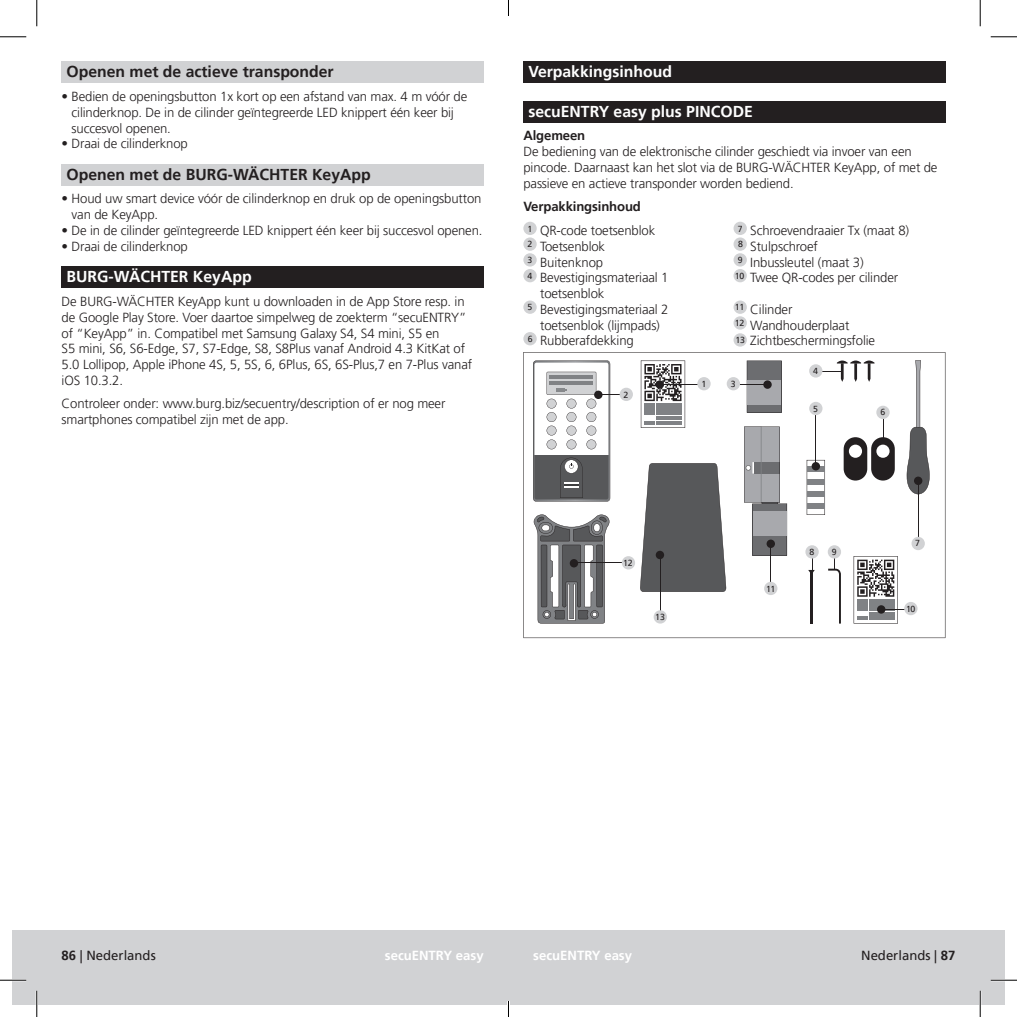
<style>
.page{position:relative;width:1017px;height:1017px;background:#fff}
.page>*{position:absolute;margin:0;border:0;box-sizing:border-box;transform-origin:0 0}
.t1{font:700 15.75px "Frutiger LT Pro";color:#fff}
.t2{font:700 15.75px "Frutiger LT Pro";color:#231f20}
.t3{font:300 13.12px/15.8px "Frutiger LT Pro";letter-spacing:-.01em;color:#231f20}
.t4{font:13.12px "Frutiger LT Pro";color:#231f20}
.t5{font:700 13.12px "Frutiger LT Pro";color:#fff}
.t6{font:700 13.12px "Frutiger LT Pro";letter-spacing:-.01em;color:#231f20}
.t7{font:8.75px "Frutiger LT Pro";letter-spacing:-.03em;color:#231f20}
.s1{font-weight:700}
</style>
<div class="page">
<div style="left:508px;top:930px;width:496px;height:74px;background:#d1d2d4"></div>
<div style="left:12px;top:930px;width:496px;height:74px;background:#d1d2d4"></div>
<svg style="left:523px;top:352px;width:422px;height:285px"></svg>
<svg style="left:640px;top:360px;width:45px;height:68px"></svg>
<hr style="left:656px;top:403px;width:25px;height:3px;background:#808285">
<div style="left:655px;top:380px;width:8px;height:8px;background:#231f20;border-radius:50%"></div>
<hr style="left:659px;top:383px;width:39px;height:1px;background:#231f20">
<div style="left:697px;top:377px;width:13px;height:13px;background:#d1d2d4;border-radius:50%"></div>
<svg style="left:853px;top:556px;width:52px;height:67px"></svg>
<div style="left:903px;top:601px;width:14px;height:14px;background:#d1d2d4;border-radius:50%"></div>
<svg style="left:806px;top:459px;width:18px;height:55px"></svg>
<svg style="left:806px;top:466px;width:18px;height:6px"></svg>
<div style="left:806px;top:478px;width:18px;height:6px;background:#808285"></div>
<div style="left:806px;top:490px;width:18px;height:6px;background:#808285"></div>
<div style="left:806px;top:503px;width:18px;height:5px;background:#808285"></div>
<div style="left:811px;top:462px;width:8px;height:8px;background:#231f20;border-radius:50%"></div>
<hr style="left:815px;top:412px;width:1px;height:53px;background:#231f20">
<div style="left:808px;top:401px;width:14px;height:14px;background:#d1d2d4;border-radius:50%"></div>
<div style="left:843px;top:437px;width:23px;height:43px;background:#231f20;border-radius:12px"></div>
<div style="left:848px;top:444px;width:13px;height:13px;background:#fff;border-radius:50%"></div>
<div style="left:870px;top:437px;width:24px;height:43px;background:#231f20;border-radius:12px"></div>
<div style="left:876px;top:444px;width:13px;height:13px;background:#fff;border-radius:50%"></div>
<svg style="left:882px;top:419px;width:1px;height:19px"></svg>
<div style="left:876px;top:405px;width:13px;height:14px;background:#d1d2d4;border-radius:50%"></div>
<hr style="left:809px;top:570px;width:3px;height:53px;background:#231f20">
<svg style="left:807px;top:557px;width:7px;height:15px"></svg>
<div style="left:805px;top:545px;width:13px;height:13px;background:#d1d2d4;border-radius:50%"></div>
<svg style="left:827px;top:556px;width:13px;height:67px"></svg>
<div style="left:827px;top:545px;width:13px;height:13px;background:#d1d2d4;border-radius:50%"></div>
<svg style="left:639px;top:463px;width:87px;height:128px;background:#696a6c"></svg>
<div style="left:655px;top:550px;width:9px;height:9px;background:#231f20;border-radius:50%"></div>
<hr style="left:659px;top:553px;width:1px;height:64px;background:#231f20">
<div style="left:653px;top:610px;width:13px;height:13px;background:#d1d2d4;border-radius:50%"></div>
<svg style="left:532px;top:513px;width:77px;height:110px"></svg>
<div style="left:569px;top:559px;width:9px;height:8px;background:#231f20;border-radius:50%"></div>
<hr style="left:573px;top:562px;width:55px;height:1px;background:#231f20">
<div style="left:621px;top:556px;width:14px;height:13px;background:#d1d2d4;border-radius:50%"></div>
<svg style="left:820px;top:360px;width:54px;height:21px"></svg>
<div style="left:808px;top:364px;width:14px;height:13px;background:#d1d2d4;border-radius:50%"></div>
<svg style="left:903px;top:360px;width:28px;height:134px"></svg>
<div style="left:913px;top:476px;width:9px;height:9px;background:#231f20;border-radius:50%"></div>
<hr style="left:917px;top:479px;width:1px;height:59px;background:#231f20">
<div style="left:911px;top:536px;width:13px;height:14px;background:#d1d2d4;border-radius:50%"></div>
<hr style="left:770px;top:543px;width:1px;height:39px;background:#231f20">
<div style="left:763px;top:581px;width:14px;height:14px;background:#d1d2d4;border-radius:50%"></div>
<svg style="left:738px;top:360px;width:43px;height:52px"></svg>
<div style="left:726px;top:377px;width:13px;height:13px;background:#d1d2d4;border-radius:50%"></div>
<svg style="left:743px;top:426px;width:43px;height:129px"></svg>
<svg style="left:533px;top:360px;width:88px;height:141px"></svg>
<div style="left:619px;top:387px;width:13px;height:14px;background:#d1d2d4;border-radius:50%"></div>
<div style="left:62px;top:62px;width:421px;height:21px;background:#d1d2d4"></div>
<div style="left:62px;top:164px;width:421px;height:21px;background:#d1d2d4"></div>
<div style="left:62px;top:267px;width:421px;height:21px;background:#231f20"></div>
<div style="left:523px;top:62px;width:422px;height:21px;background:#231f20"></div>
<div style="left:523px;top:101px;width:422px;height:21px;background:#231f20"></div>
<div style="left:523px;top:222px;width:13px;height:13px;background:#d1d2d4;border-radius:50%"></div>
<div style="left:733px;top:222px;width:13px;height:13px;background:#d1d2d4;border-radius:50%"></div>
<div style="left:733px;top:237px;width:13px;height:14px;background:#d1d2d4;border-radius:50%"></div>
<div style="left:523px;top:237px;width:13px;height:14px;background:#d1d2d4;border-radius:50%"></div>
<div style="left:523px;top:253px;width:13px;height:13px;background:#d1d2d4;border-radius:50%"></div>
<div style="left:733px;top:253px;width:13px;height:13px;background:#d1d2d4;border-radius:50%"></div>
<div style="left:523px;top:269px;width:13px;height:13px;background:#d1d2d4;border-radius:50%"></div>
<div style="left:733px;top:269px;width:13px;height:13px;background:#d1d2d4;border-radius:50%"></div>
<div style="left:523px;top:300px;width:13px;height:14px;background:#d1d2d4;border-radius:50%"></div>
<div style="left:733px;top:300px;width:13px;height:14px;background:#d1d2d4;border-radius:50%"></div>
<div style="left:733px;top:316px;width:13px;height:13px;background:#d1d2d4;border-radius:50%"></div>
<div style="left:523px;top:332px;width:13px;height:13px;background:#d1d2d4;border-radius:50%"></div>
<div style="left:733px;top:333px;width:13px;height:13px;background:#d1d2d4;border-radius:50%"></div>
<hr style="left:0;top:978px;width:26px;height:2px;background:#fff">
<hr style="left:990px;top:978px;width:26px;height:2px;background:#fff">
<hr style="left:36px;top:990px;width:2px;height:26px;background:#fff">
<hr style="left:978px;top:990px;width:2px;height:26px;background:#fff">
<svg style="left:0;top:36px;width:26px;height:1px"></svg>
<svg style="left:990px;top:36px;width:26px;height:1px"></svg>
<svg style="left:0;top:979px;width:26px;height:1px"></svg>
<svg style="left:990px;top:979px;width:26px;height:1px"></svg>
<svg style="left:36px;top:0;width:1px;height:26px"></svg>
<svg style="left:36px;top:990px;width:1px;height:26px"></svg>
<svg style="left:979px;top:0;width:1px;height:26px"></svg>
<svg style="left:979px;top:990px;width:1px;height:26px"></svg>
<svg style="left:508px;top:0;width:1px;height:16px"></svg>
<svg style="left:507px;top:1001px;width:2px;height:15px"></svg>
<p class="t2" style="left:67px;top:62px;width:268px">Openen met de actieve transponder</p>
<p class="t3" style="left:72px;top:89px;width:397px;text-indent:-10px">• Bedien de openingsbutton 1x kort op een afstand van max. 4 m vóór de cilinderknop. De in de cilinder geïntegreerde LED knippert één keer bij succesvol openen.</p>
<p class="t3" style="left:62px;top:136px;width:128px">• Draai de cilinderknop</p>
<p class="t2" style="left:67px;top:165px;width:305px">Openen met de BURG-WÄCHTER KeyApp</p>
<p class="t3" style="left:72px;top:191px;width:411px;text-indent:-10px">• Houd uw smart device vóór de cilinderknop en druk op de openingsbutton van de KeyApp.</p>
<p class="t3" style="left:62px;top:222px;width:422px">• De in de cilinder geïntegreerde LED knippert één keer bij succesvol openen.</p>
<p class="t3" style="left:62px;top:238px;width:128px">• Draai de cilinderknop</p>
<p class="t1" style="left:67px;top:267px;width:186px">BURG-WÄCHTER KeyApp</p>
<p class="t3" style="left:62px;top:293px;width:412px">De BURG-WÄCHTER KeyApp kunt u downloaden in de App Store resp. in de Google Play Store. Voer daartoe simpelweg de zoekterm “secuENTRY” of “KeyApp” in. Compatibel met Samsung Galaxy S4, S4 mini, S5 en<br>S5 mini, S6, S6-Edge, S7, S7-Edge, S8, S8Plus vanaf Android 4.3 KitKat of 5.0 Lollipop, Apple iPhone 4S, 5, 5S, 6, 6Plus, 6S, 6S-Plus,7 en 7-Plus vanaf iOS 10.3.2.</p>
<p class="t3" style="left:62px;top:396px;width:385px">Controleer onder: www.burg.biz/secuentry/description of er nog meer smartphones compatibel zijn met de app.</p>
<p class="t1" style="left:528px;top:62px;width:145px">Verpakkingsinhoud</p>
<p class="t1" style="left:528px;top:102px;width:226px">secuENTRY easy plus PINCODE</p>
<p class="t6" style="left:523px;top:128px;width:63px">Algemeen</p>
<p class="t3" style="left:523px;top:144px;width:415px">De bediening van de elektronische cilinder geschiedt via invoer van een pincode. Daarnaast kan het slot via de BURG-WÄCHTER KeyApp, of met de passieve en actieve transponder worden bediend.</p>
<p class="t3" style="left:527px;top:195px;width:129px;line-height:23.6px;text-indent:-4px"><span class="s1">Verpakkingsinhoud<br></span><sup>1</sup> QR-code toetsenblok</p>
<p class="t3" style="left:737px;top:222px;width:173px"><sup>7</sup> Schroevendraaier Tx (maat 8)<br><sup>8</sup> Stulpschroef</p>
<p class="t3" style="left:527px;top:238px;width:79px"><sup>2</sup> Toetsenblok<br><sup>3</sup> Buitenknop</p>
<p class="t3" style="left:737px;top:254px;width:127px"><sup>9</sup> Inbussleutel (maat 3)</p>
<p class="t3" style="left:540px;top:270px;width:130px;text-indent:-13px"><sup>4</sup> Bevestigingsmateriaal 1 toetsenblok</p>
<p class="t3" style="left:734px;top:270px;width:165px"><sup>10</sup> Twee QR-codes per cilinder</p>
<p class="t3" style="left:527px;top:301px;width:143px;text-align:center"><sup>5</sup> Bevestigingsmateriaal 2 toetsenblok (lijmpads)</p>
<p class="t3" style="left:734px;top:301px;width:116px"><sup>11</sup> Cilinder<br><sup>12</sup> Wandhouderplaat</p>
<p class="t3" style="left:527px;top:333px;width:107px"><sup>6</sup> Rubberafdekking</p>
<p class="t3" style="left:735px;top:333px;width:141px"><sup>13</sup> Zichtbeschermingsfolie</p>
<p class="t7" style="left:623px;top:389px;width:6px">2</p>
<p class="t7" style="left:701px;top:378px;width:6px">1</p>
<p class="t7" style="left:730px;top:378px;width:6px">3</p>
<p class="t7" style="left:812px;top:366px;width:6px">4</p>
<p class="t7" style="left:812px;top:403px;width:6px">5</p>
<p class="t7" style="left:880px;top:407px;width:6px">6</p>
<p class="t7" style="left:622px;top:557px;width:11px">12</p>
<p class="t7" style="left:655px;top:611px;width:11px">13</p>
<p class="t7" style="left:765px;top:583px;width:11px">11</p>
<p class="t7" style="left:809px;top:546px;width:6px">8</p>
<p class="t7" style="left:831px;top:546px;width:6px">9</p>
<p class="t7" style="left:914px;top:538px;width:6px">7</p>
<p class="t7" style="left:905px;top:603px;width:11px">10</p>
<p class="t4" style="left:62px;top:947px;width:96px"><span class="s1">86</span> | Nederlands</p>
<p class="t5" style="left:385px;top:947px;width:100px">secuENTRY easy</p>
<p class="t5" style="left:533px;top:947px;width:100px">secuENTRY easy</p>
<p class="t4" style="left:860px;top:947px;width:96px">Nederlands | <span class="s1">87</span></p>
</div>
